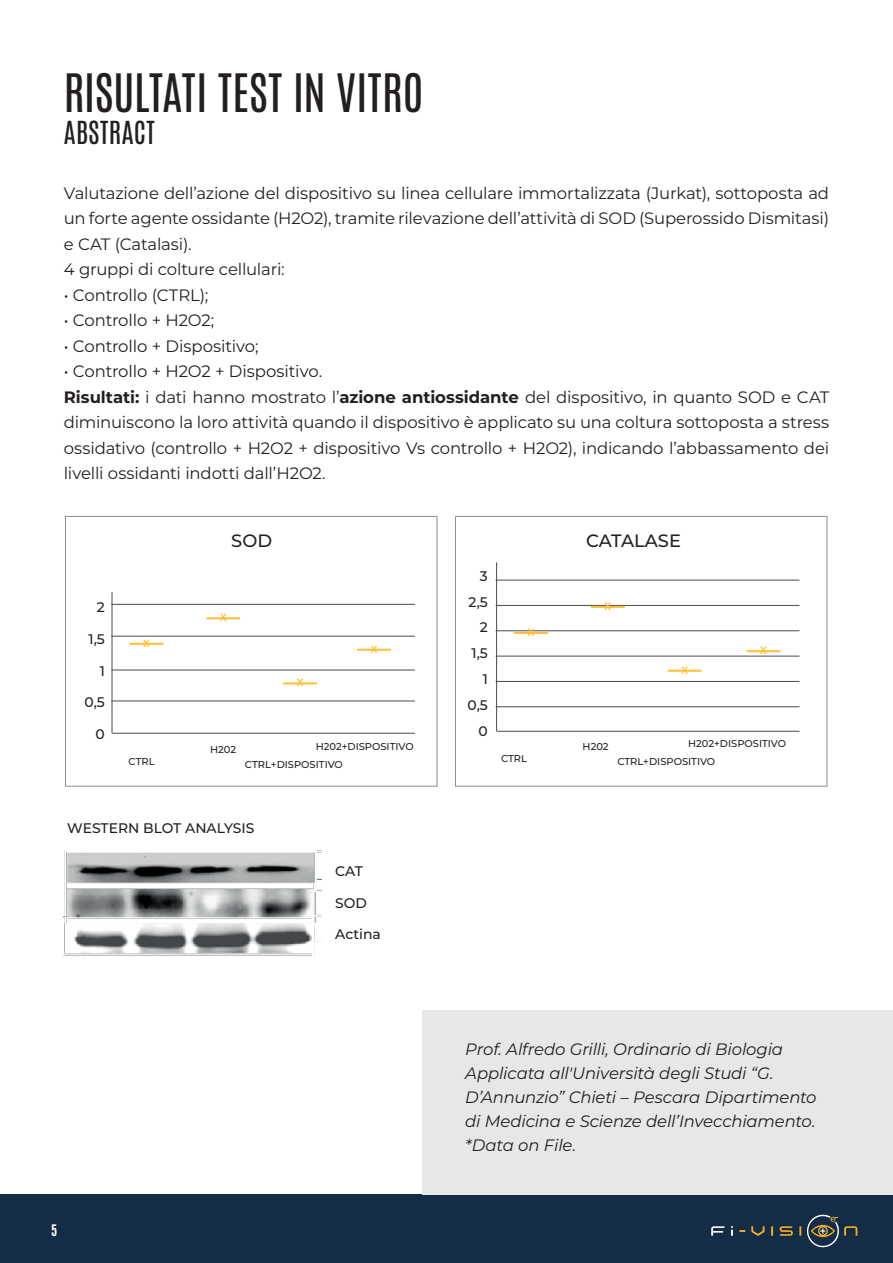
<style>
.page{position:relative;width:893px;height:1263px;background:#fff}
.page>*{position:absolute;margin:0;border:0;box-sizing:border-box;transform-origin:0 0}
.t1{font:45px "Antonio";letter-spacing:.005em;color:#231f20}
.t2{font:27px "Antonio";letter-spacing:.015em;color:#231f20}
.t3{font:500 17.85px "Montserrat";color:#231f20}
.t4{font:16.5px/25.5px "Montserrat";letter-spacing:-.01em;color:#231f20}
.t5{font:italic 16.5px/24px "Montserrat";letter-spacing:-.015em;color:#231f20}
.t6{font:500 13.95px/25.8px "Montserrat";color:#231f20;text-align:right}
.t7{font:13.5px "Antonio";color:#fff}
.t8{font:500 10.2px "Helvetica Neue";color:#febf32}
.t9{font:500 9.9px "Montserrat";color:#231f20}
.s1{font-weight:700}
</style>
<div class="page">
<div style="left:0;top:1195px;width:893px;height:68px;background:#152c46"></div>
<svg style="left:711px;top:1226px;width:13px;height:10px"></svg>
<svg style="left:739px;top:1230px;width:6px;height:2px"></svg>
<svg style="left:751px;top:1226px;width:14px;height:10px"></svg>
<svg style="left:771px;top:1226px;width:2px;height:10px"></svg>
<svg style="left:780px;top:1226px;width:13px;height:10px"></svg>
<svg style="left:731px;top:1226px;width:2px;height:10px"></svg>
<svg style="left:799px;top:1214px;width:58px;height:34px"></svg>
<div style="left:423px;top:1010px;width:470px;height:185px;background:#e6e7e9"></div>
<hr style="left:111px;top:701px;width:304px;height:1px;background:#4b4c4d">
<hr style="left:111px;top:670px;width:304px;height:1px;background:#4b4c4d">
<hr style="left:111px;top:636px;width:304px;height:1px;background:#4b4c4d">
<hr style="left:111px;top:604px;width:304px;height:1px;background:#4b4c4d">
<hr style="left:112px;top:592px;width:1px;height:141px;background:#4b4c4d">
<hr style="left:112px;top:733px;width:303px;height:1px;background:#4b4c4d">
<hr style="left:130px;top:643px;width:33px;height:2px;background:#febf32">
<hr style="left:283px;top:682px;width:34px;height:2px;background:#febf32">
<hr style="left:206px;top:617px;width:34px;height:2px;background:#febf32">
<hr style="left:357px;top:649px;width:34px;height:2px;background:#febf32">
<hr style="left:496px;top:706px;width:303px;height:1px;background:#4b4c4d">
<hr style="left:496px;top:681px;width:303px;height:1px;background:#4b4c4d">
<hr style="left:496px;top:656px;width:303px;height:1px;background:#4b4c4d">
<hr style="left:496px;top:630px;width:303px;height:1px;background:#4b4c4d">
<hr style="left:496px;top:605px;width:303px;height:1px;background:#4b4c4d">
<hr style="left:496px;top:580px;width:303px;height:1px;background:#4b4c4d">
<hr style="left:496px;top:562px;width:1px;height:169px;background:#4b4c4d">
<hr style="left:497px;top:731px;width:302px;height:1px;background:#4b4c4d">
<hr style="left:514px;top:632px;width:34px;height:2px;background:#febf32">
<hr style="left:668px;top:670px;width:34px;height:2px;background:#febf32">
<hr style="left:591px;top:606px;width:34px;height:2px;background:#febf32">
<hr style="left:747px;top:650px;width:33px;height:2px;background:#febf32">
<div style="left:455px;top:516px;width:372px;height:271px;border:1px solid #8d8f92"></div>
<div style="left:65px;top:516px;width:372px;height:271px;border:1px solid #8d8f92"></div>
<img style="left:62px;top:850px;width:260px;height:106px">
<h1 class="t1" style="left:64px;top:60px;width:361px">RISULTATI TEST IN VITRO</h1>
<h2 class="t2" style="left:64px;top:113px;width:93px">ABSTRACT</h2>
<p class="t4" style="left:64px;top:180px;width:767px">Valutazione dell’azione del dispositivo su linea cellulare immortalizzata (Jurkat), sottoposta ad un forte agente ossidante (H2O2), tramite rilevazione dell’attività di SOD (Superossido Dismitasi) e CAT (Catalasi).<br>4 gruppi di colture cellulari:</p>
<p class="t4" style="left:64px;top:282px;width:146px">• Controllo (CTRL);</p>
<p class="t4" style="left:64px;top:307px;width:152px">• Controllo + H2O2;</p>
<p class="t4" style="left:64px;top:333px;width:196px">• Controllo + Dispositivo;</p>
<p class="t4" style="left:64px;top:358px;width:767px">• Controllo + H2O2 + Dispositivo.<br><span class="s1">Risultati:</span> i dati hanno mostrato l’<span class="s1">azione antiossidante</span> del dispositivo, in quanto SOD e CAT diminuiscono la loro attività quando il dispositivo è applicato su una coltura sottoposta a stress ossidativo (controllo + H2O2 + dispositivo Vs controllo + H2O2), indicando l’abbassamento dei livelli ossidanti indotti dall’H2O2.</p>
<p class="t6" style="left:97px;top:594px;width:9px">2</p>
<p class="t6" style="left:89px;top:625px;width:18px">1,5</p>
<p class="t6" style="left:100px;top:657px;width:7px">1</p>
<p class="t6" style="left:85px;top:689px;width:22px">0,5</p>
<p class="t6" style="left:96px;top:721px;width:11px">0</p>
<p class="t8" style="left:143px;top:635px;width:8px">X</p>
<p class="t9" style="left:129px;top:755px;width:28px">CTRL</p>
<p class="t3" style="left:231px;top:529px;width:42px">SOD</p>
<p class="t8" style="left:220px;top:609px;width:8px">X</p>
<p class="t8" style="left:297px;top:674px;width:8px">X</p>
<p class="t8" style="left:371px;top:641px;width:8px">X</p>
<p class="t9" style="left:210px;top:743px;width:28px">H202</p>
<p class="t9" style="left:316px;top:739px;width:99px">H202+DISPOSITIVO</p>
<p class="t9" style="left:245px;top:757px;width:99px">CTRL+DISPOSITIVO</p>
<p class="t6" style="left:67px;top:815px;width:189px">WESTERN BLOT ANALYSIS</p>
<p class="t6" style="left:335px;top:857px;width:29px">CAT</p>
<p class="t6" style="left:335px;top:889px;width:33px">SOD</p>
<p class="t6" style="left:335px;top:921px;width:47px">Actina</p>
<p class="t7" style="left:51px;top:1221px;width:8px">5</p>
<p class="t6" style="left:468px;top:562px;width:22px">3<br>2,5<br>2<br>1,5<br>1<br>0,5<br>0</p>
<p class="t8" style="left:528px;top:624px;width:8px">X</p>
<p class="t9" style="left:501px;top:751px;width:28px">CTRL</p>
<p class="t3" style="left:586px;top:529px;width:96px">CATALASE</p>
<p class="t8" style="left:605px;top:598px;width:8px">X</p>
<p class="t9" style="left:583px;top:739px;width:28px">H202</p>
<p class="t8" style="left:681px;top:662px;width:8px">X</p>
<p class="t8" style="left:760px;top:642px;width:8px">X</p>
<p class="t9" style="left:688px;top:736px;width:99px">H202+DISPOSITIVO</p>
<p class="t9" style="left:617px;top:754px;width:99px">CTRL+DISPOSITIVO</p>
<p class="t5" style="left:465px;top:1036px;width:353px">Prof. Alfredo Grilli, Ordinario di Biologia Applicata all'Università degli Studi “G.<br>D’Annunzio” Chieti – Pescara Dipartimento di Medicina e Scienze dell’Invecchiamento. *Data on File.</p>
</div>
